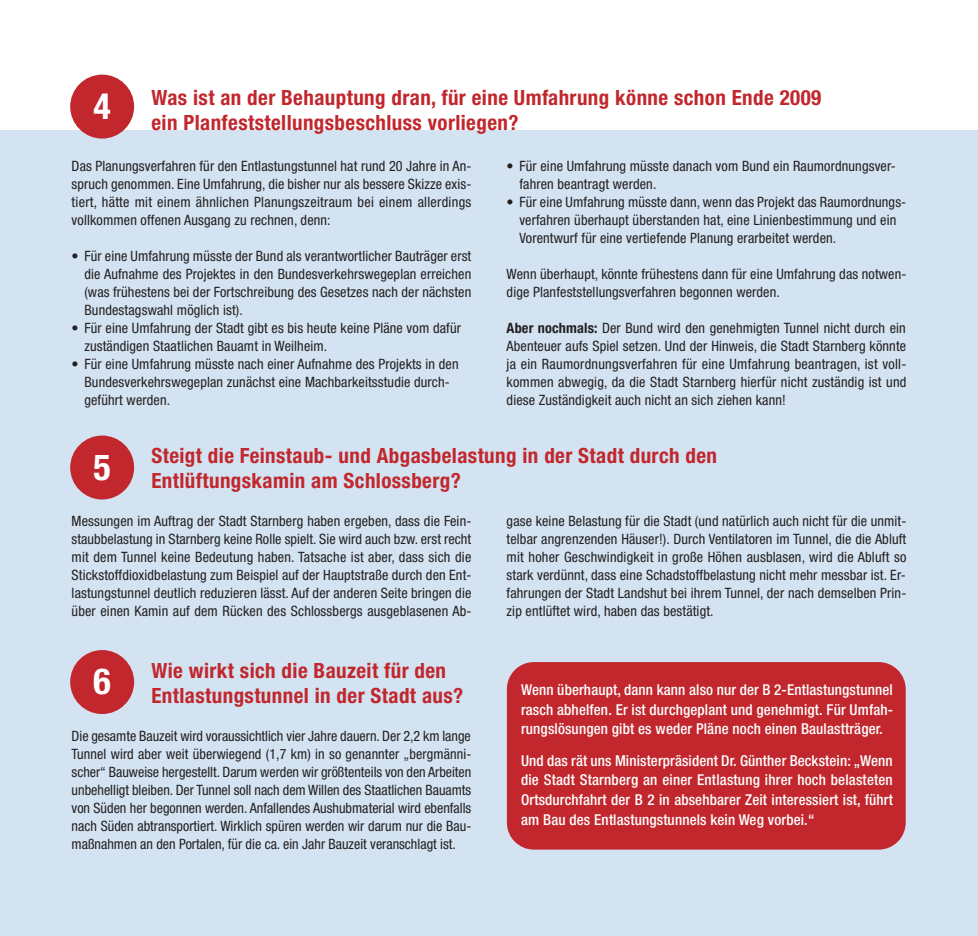
<style>
.page{position:relative;width:978px;height:936px;background:#fff}
.page>*{position:absolute;margin:0;border:0;box-sizing:border-box;transform-origin:0 0}
.t1{font:700 condensed 36px "Helvetica Neue";color:#fff}
.t2{font:700 condensed 21px/25.5px "Helvetica Neue";letter-spacing:.02em;color:#c1272d}
.t3{font:500 condensed 15px/19.5px "Helvetica Neue LT";letter-spacing:.01em;color:#fff;text-align:justify}
.t4{font:condensed 14.25px/18px "Helvetica Neue LT";letter-spacing:.01em;color:#231f20;text-align:justify}
.s1{font-size:36px;color:#fff}
.s2{font-weight:700}
</style>
<div class="page">
<div style="left:0;top:130px;width:978px;height:805px;background:#d3e3f1"></div>
<div style="left:70px;top:75px;width:64px;height:64px;background:#c1272d;border-radius:50%"></div>
<div style="left:70px;top:435px;width:64px;height:64px;background:#c1272d;border-radius:50%"></div>
<div style="left:70px;top:650px;width:64px;height:64px;background:#c1272d;border-radius:50%"></div>
<div style="left:507px;top:662px;width:399px;height:187px;background:#c1272d;border-radius:27px"></div>
<h2 class="t2" style="left:151px;top:86px;width:671px;text-indent:-58px"><span class="s1">4</span> Was ist an der Behauptung dran, für eine Umfahrung könne schon Ende 2009 ein Planfeststellungsbeschluss vorliegen?</h2>
<p class="t4" style="left:519px;top:158px;width:378px;text-indent:-13px">• Für eine Umfahrung müsste danach vom Bund ein Raumordnungsver&shy;fahren beantragt werden.</p>
<p class="t4" style="left:519px;top:194px;width:388px;text-align:left;text-indent:-13px">• Für eine Umfahrung müsste dann, wenn das Projekt das Raumordnungs&shy;verfahren überhaupt überstanden hat, eine Linienbestimmung und ein<br>Vorentwurf für eine vertiefende Planung erarbeitet werden.</p>
<p class="t4" style="left:507px;top:266px;width:401px">Wenn überhaupt, könnte frühestens dann für eine Umfahrung das notwen&shy;dige Planfeststellungsverfahren begonnen werden.</p>
<p class="t4" style="left:507px;top:320px;width:401px"><span class="s2">Aber nochmals:</span> Der Bund wird den genehmigten Tunnel nicht durch ein Abenteuer aufs Spiel setzen. Und der Hinweis, die Stadt Starnberg könnte ja ein Raumordnungsverfahren für eine Umfahrung beantragen, ist voll&shy;kommen abwegig, da die Stadt Starnberg hierfür nicht zuständig ist und diese Zuständigkeit auch nicht an sich ziehen kann!</p>
<p class="t4" style="left:72px;top:158px;width:401px">Das Planungsverfahren für den Entlastungstunnel hat rund 20 Jahre in An&shy;spruch genommen. Eine Umfahrung, die bisher nur als bessere Skizze exis&shy;tiert, hätte mit einem ähnlichen Planungszeitraum bei einem allerdings vollkommen offenen Ausgang zu rechnen, denn:</p>
<p class="t4" style="left:84px;top:248px;width:388px;text-indent:-13px">• Für eine Umfahrung müsste der Bund als verantwortlicher Bauträger erst die Aufnahme des Projektes in den Bundesverkehrswegeplan erreichen (was frühestens bei der Fortschreibung des Gesetzes nach der nächsten Bundestagswahl möglich ist).</p>
<p class="t4" style="left:84px;top:320px;width:378px;text-indent:-13px">• Für eine Umfahrung der Stadt gibt es bis heute keine Pläne vom dafür zuständigen Staatlichen Bauamt in Weilheim.</p>
<p class="t4" style="left:84px;top:356px;width:376px;text-align:left;text-indent:-13px">• Für eine Umfahrung müsste nach einer Aufnahme des Projekts in den<br>Bundesverkehrswegeplan zunächst eine Machbarkeitsstudie durch&shy;geführt werden.</p>
<h1 class="t1" style="left:94px;top:454px;width:19px">5</h1>
<h2 class="t2" style="left:151px;top:444px;width:567px">Steigt die Feinstaub- und Abgasbelastung in der Stadt durch den<br>Entlüftungskamin am Schlossberg?</h2>
<p class="t4" style="left:507px;top:513px;width:401px">gase keine Belastung für die Stadt (und natürlich auch nicht für die unmit&shy;telbar angrenzenden Häuser!). Durch Ventilatoren im Tunnel, die die Abluft mit hoher Geschwindigkeit in große Höhen ausblasen, wird die Abluft so stark verdünnt, dass eine Schadstoffbelastung nicht mehr messbar ist. Er&shy;fahrungen der Stadt Landshut bei ihrem Tunnel, der nach demselben Prin&shy;zip entlüftet wird, haben das bestätigt.</p>
<p class="t4" style="left:72px;top:513px;width:401px">Messungen im Auftrag der Stadt Starnberg haben ergeben, dass die Fein&shy;staubbelastung in Starnberg keine Rolle spielt. Sie wird auch bzw. erst recht mit dem Tunnel keine Bedeutung haben. Tatsache ist aber, dass sich die Stickstoffdioxidbelastung zum Beispiel auf der Hauptstraße durch den Ent&shy;lastungstunnel deutlich reduzieren lässt. Auf der anderen Seite bringen die über einen Kamin auf dem Rücken des Schlossbergs ausgeblasenen Ab-</p>
<h1 class="t1" style="left:94px;top:668px;width:19px">6</h1>
<h2 class="t2" style="left:151px;top:659px;width:313px">Wie wirkt sich die Bauzeit für den<br>Entlastungstunnel in der Stadt aus?</h2>
<p class="t4" style="left:72px;top:728px;width:401px">Die gesamte Bauzeit wird voraussichtlich vier Jahre dauern. Der 2,2 km lange Tunnel wird aber weit überwiegend (1,7 km) in so genannter „bergmänni&shy;scher“ Bauweise hergestellt. Darum werden wir größtenteils von den Arbeiten unbehelligt bleiben. Der Tunnel soll nach dem Willen des Staatlichen Bauamts von Süden her begonnen werden. Anfallendes Aushubmaterial wird ebenfalls nach Süden abtransportiert. Wirklich spüren werden wir darum nur die Bau&shy;maßnahmen an den Portalen, für die ca. ein Jahr Bauzeit veranschlagt ist.</p>
<p class="t3" style="left:521px;top:681px;width:373px">Wenn überhaupt, dann kann also nur der B 2-Entlastungstunnel rasch abhelfen. Er ist durchgeplant und genehmigt. Für Umfah&shy;rungslösungen gibt es weder Pläne noch einen Baulastträger.</p>
<p class="t3" style="left:521px;top:752px;width:373px">Und das rät uns Ministerpräsident Dr. Günther Beckstein: „Wenn die Stadt Starnberg an einer Entlastung ihrer hoch belasteten Ortsdurchfahrt der B 2 in absehbarer Zeit interessiert ist, führt am Bau des Entlastungstunnels kein Weg vorbei.“</p>
</div>
